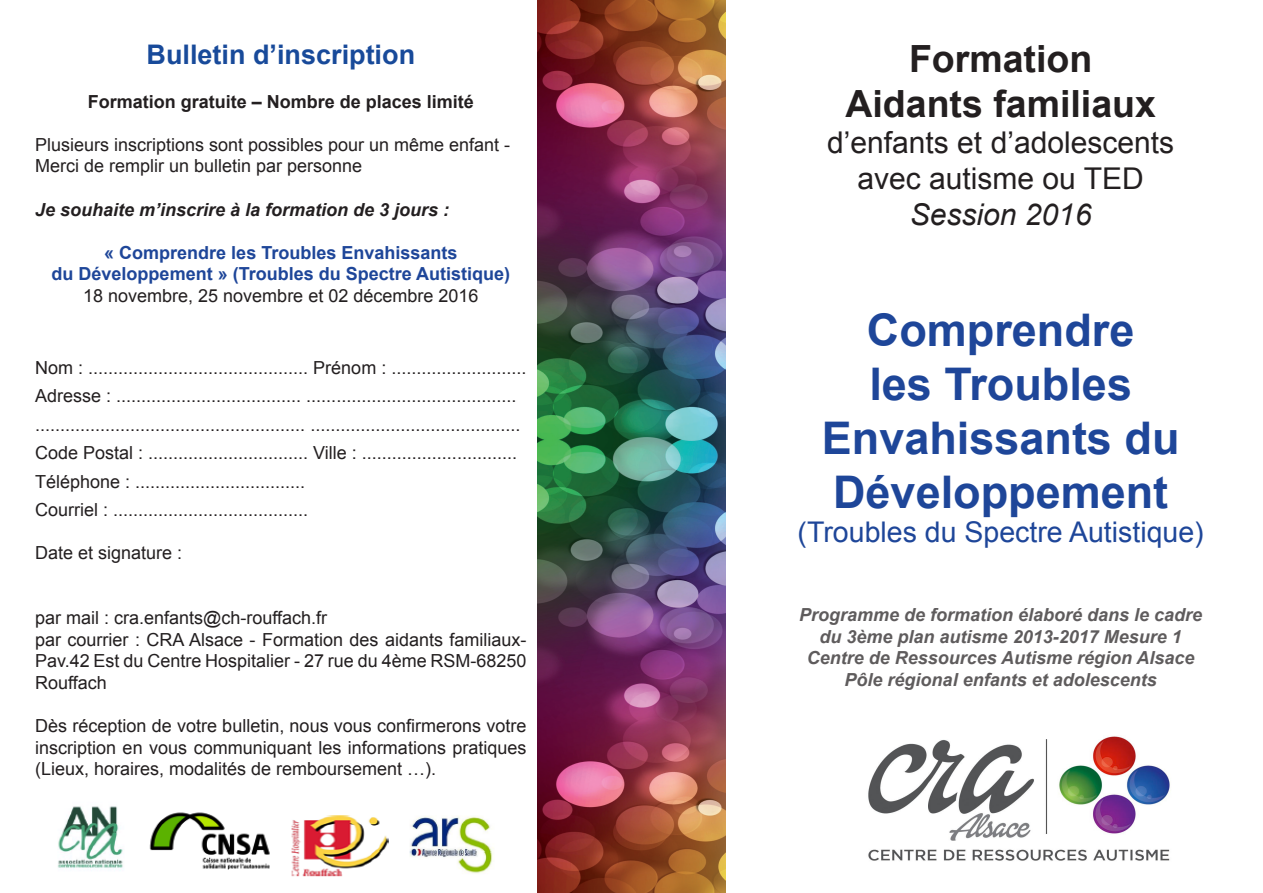
<style>
.page{position:relative;width:1263px;height:893px;background:#fff}
.page>*{position:absolute;margin:0;border:0;box-sizing:border-box;transform-origin:0 0}
.t1{font:700 45px/54px "Arial";color:#1e4699}
.t2{font:700 37.5px "Arial";color:#231f20}
.t3{font:30px "Arial";color:#231f20}
.t4{font:italic 30px "Arial";color:#231f20}
.t5{font:28.5px "Arial";color:#1e4699}
.t6{font:700 27px "Arial";color:#184a9a}
.t7{font:18px/21.6px "Arial";color:#231f20;text-align:justify}
.t8{font:italic 700 18px/21.6px "Arial";color:#231f20;text-align:center}
.t9{font:700 18px "Arial";color:#1e4699}
.t10{font:700 18px "Arial";color:#231f20}
</style>
<div class="page">
<img style="left:538px;top:0;width:187px;height:893px">
<img style="left:868px;top:736px;width:302px;height:125px">
<img style="left:58px;top:806px;width:435px;height:71px">
<p class="t6" style="left:147px;top:37px;width:270px">Bulletin d’inscription</p>
<p class="t10" style="left:88px;top:89px;width:388px">Formation gratuite – Nombre de places limité</p>
<p class="t7" style="left:35px;top:134px;width:477px">Plusieurs inscriptions sont possibles pour un même enfant -<br>Merci de remplir un bulletin par personne</p>
<p class="t8" style="left:35px;top:199px;width:416px">Je souhaite m’inscrire à la formation de 3 jours :</p>
<p class="t9" style="left:104px;top:241px;width:355px">« Comprendre les Troubles Envahissants</p>
<p class="t9" style="left:52px;top:262px;width:460px">du Développement » (Troubles du Spectre Autistique)</p>
<p class="t7" style="left:83px;top:285px;width:397px">18 novembre, 25 novembre et 02 décembre 2016</p>
<p class="t7" style="left:35px;top:357px;width:493px">Nom : ............................................ Prénom : ...........................</p>
<p class="t7" style="left:35px;top:385px;width:483px">Adresse : ..................................... ..........................................</p>
<p class="t7" style="left:35px;top:414px;width:487px">...................................................... ..........................................</p>
<p class="t7" style="left:35px;top:442px;width:483px">Code Postal : ................................ Ville : ...............................</p>
<p class="t7" style="left:35px;top:471px;width:272px">Téléphone : ..................................</p>
<p class="t7" style="left:35px;top:499px;width:275px">Courriel : .......................................</p>
<p class="t7" style="left:35px;top:542px;width:149px">Date et signature :</p>
<p class="t7" style="left:35px;top:607px;width:294px">par mail : cra.enfants@ch-rouffach.fr</p>
<p class="t7" style="left:35px;top:629px;width:493px">par courrier : CRA Alsace - Formation des aidants familiaux-Pav.42 Est du Centre Hospitalier - 27 rue du 4ème RSM-68250<br>Rouffach</p>
<p class="t7" style="left:35px;top:715px;width:493px">Dès réception de votre bulletin, nous vous confirmerons votre inscription en vous communiquant les informations pratiques (Lieux, horaires, modalités de remboursement …).</p>
<p class="t2" style="left:909px;top:34px;width:185px">Formation</p>
<p class="t2" style="left:845px;top:79px;width:312px">Aidants familiaux</p>
<p class="t3" style="left:827px;top:123px;width:348px">d’enfants et d’adolescents</p>
<p class="t3" style="left:857px;top:159px;width:288px">avec autisme ou TED</p>
<p class="t4" style="left:910px;top:195px;width:183px">Session 2016</p>
<p class="t1" style="left:867px;top:304px;width:269px">Comprendre</p>
<p class="t1" style="left:869px;top:358px;width:264px">les Troubles</p>
<p class="t1" style="left:822px;top:412px;width:359px">Envahissants du<br>Développement</p>
<p class="t5" style="left:798px;top:513px;width:408px">(Troubles du Spectre Autistique)</p>
<p class="t8" style="left:799px;top:605px;width:405px">Programme de formation élaboré dans le cadre du 3ème plan autisme 2013-2017 Mesure 1<br>Centre de Ressources Autisme région Alsace Pôle régional enfants et adolescents</p>
</div>
